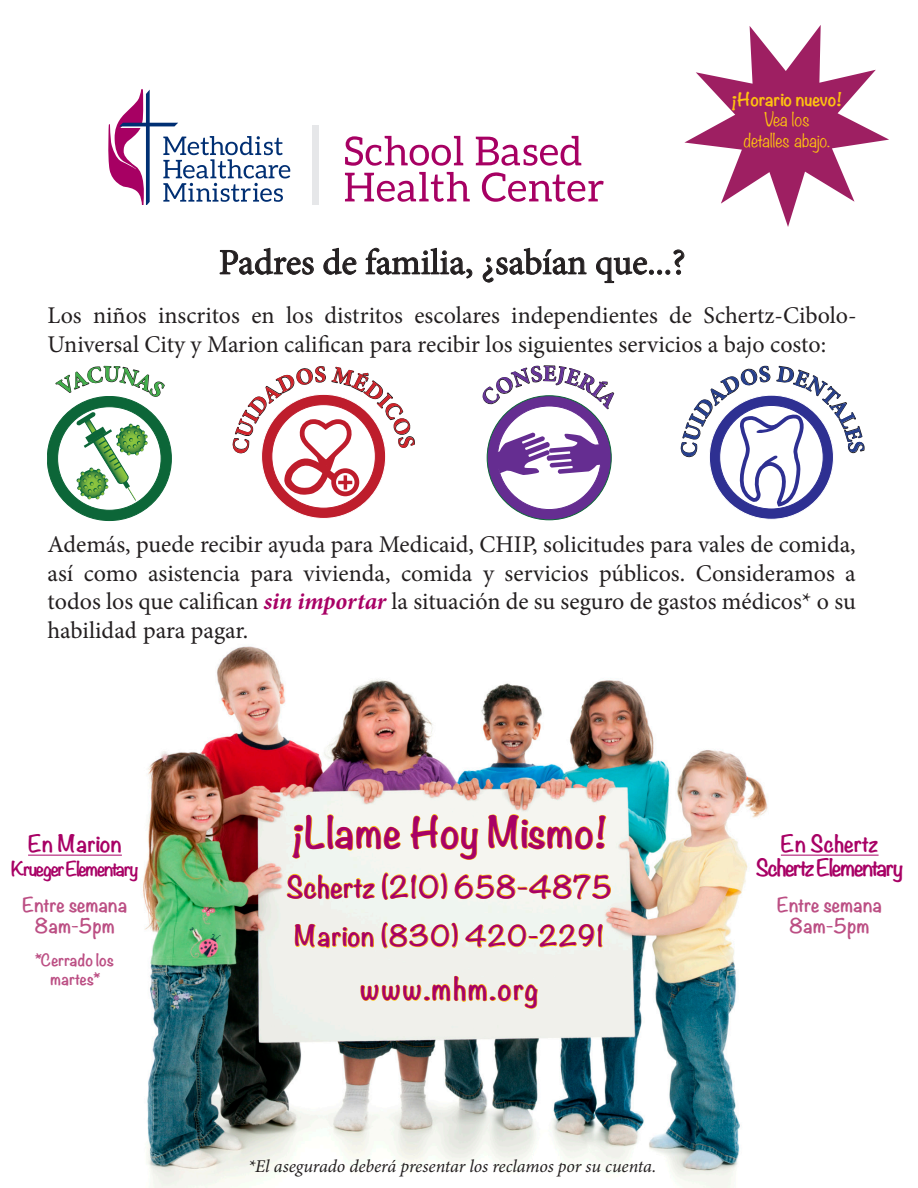
<style>
.page{position:relative;width:918px;height:1188px;background:#fff}
.page>*{position:absolute;margin:0;border:0;box-sizing:border-box;transform-origin:0 0}
.t1{font:700 38.55px "Noteworthy";color:#a80165}
.t2{font:36px "Minion Pro";color:#231f20}
.t3{font:700 27.9px "Noteworthy";letter-spacing:.065em;color:#a80165}
.t4{font:700 27px "Noteworthy";letter-spacing:.01em;color:#a80165}
.t5{font:700 25.5px "Noteworthy";letter-spacing:.02em;color:#a80165}
.t6{font:24px/28.5px "Minion Pro";color:#231f20}
.t7{font:700 21px "Noteworthy";color:#a80165}
.t8{font:700 21px "Noteworthy";letter-spacing:-.055em;color:#a80165}
.t9{font:italic 18px "Minion Pro";letter-spacing:-.005em;color:#231f20}
.t10{font:700 18px "Noteworthy";color:#bc4f84}
.t11{font:700 18px "Noteworthy";letter-spacing:-.08em;color:#a80165}
.t12{font:300 16.8px "Noteworthy";letter-spacing:-.01em;color:#fec210}
.t13{font:700 16.8px "Noteworthy";color:#fec210}
.t14{font:700 15px "Noteworthy";color:#bc4f84}
.s1{font-weight:700;font-style:italic;color:#a80165}
</style>
<div class="page">
<svg style="left:219px;top:247px;width:95px;height:28px"></svg>
<svg style="left:323px;top:247px;width:34px;height:28px"></svg>
<svg style="left:365px;top:247px;width:108px;height:32px"></svg>
<img style="left:143px;top:646px;width:662px;height:542px">
<svg style="left:291px;top:810px;width:110px;height:49px"></svg>
<svg style="left:410px;top:814px;width:69px;height:46px"></svg>
<svg style="left:488px;top:813px;width:119px;height:37px"></svg>
<svg style="left:286px;top:872px;width:162px;height:28px"></svg>
<svg style="left:454px;top:873px;width:158px;height:27px"></svg>
<svg style="left:294px;top:920px;width:81px;height:29px;background:#f2e6c0"></svg>
<svg style="left:381px;top:922px;width:78px;height:27px"></svg>
<svg style="left:465px;top:923px;width:139px;height:25px"></svg>
<svg style="left:360px;top:975px;width:178px;height:34px;background:#f1e9cb"></svg>
<div style="left:47px;top:396px;width:124px;height:125px;background:#0c6638;border-radius:50%"></div>
<div style="left:58px;top:407px;width:103px;height:103px;background:#fff;border-radius:50%"></div>
<div style="left:262px;top:394px;width:124px;height:124px;background:#be1d2c;border-radius:50%"></div>
<div style="left:272px;top:405px;width:103px;height:103px;background:#fff;border-radius:50%"></div>
<div style="left:331px;top:468px;width:28px;height:28px;border:5px solid #be1d2c;border-radius:50%"></div>
<div style="left:487px;top:396px;width:124px;height:124px;background:#652d91;border-radius:50%"></div>
<div style="left:709px;top:395px;width:124px;height:124px;background:#2e3092;border-radius:50%"></div>
<svg style="left:684px;top:25px;width:205px;height:202px"></svg>
<hr style="left:28px;top:855px;width:94px;height:1px;background:#a80165">
<hr style="left:781px;top:855px;width:98px;height:1px;background:#a80165">
<svg style="left:345px;top:136px;width:118px;height:30px"></svg>
<svg style="left:476px;top:136px;width:105px;height:30px"></svg>
<svg style="left:345px;top:172px;width:125px;height:30px"></svg>
<svg style="left:482px;top:172px;width:122px;height:30px"></svg>
<div style="left:312px;top:125px;width:7px;height:80px;background:#e6e7e9"></div>
<svg style="left:108px;top:89px;width:182px;height:116px"></svg>
<svg style="left:55px;top:365px;width:111px;height:136px"></svg>
<svg style="left:232px;top:366px;width:183px;height:129px"></svg>
<svg style="left:482px;top:247px;width:383px;height:262px"></svg>
<p class="t13" style="left:731px;top:85px;width:112px">¡Horario nuevo!</p>
<p class="t12" style="left:764px;top:105px;width:47px">Vea los</p>
<p class="t12" style="left:744px;top:125px;width:88px">detalles abajo.</p>
<p class="t2" style="left:219px;top:238px;width:468px">Padres de familia, ¿sabían que...?</p>
<p class="t6" style="left:48px;top:302px;width:811px">Los niños inscritos en los distritos escolares independientes de Schertz-Cibolo-<br>Universal City y Marion califican para recibir los siguientes servicios a bajo costo:</p>
<p class="t6" style="left:48px;top:531px;width:810px;text-align:justify">Además, puede recibir ayuda para Medicaid, CHIP, solicitudes para vales de comida, así como asistencia para vivienda, comida y servicios públicos. Consideramos a todos los que califican <span class="s1">sin importar</span> la situación de su seguro de gastos médicos* o su habilidad para pagar.</p>
<p class="t7" style="left:28px;top:825px;width:95px">En Marion</p>
<p class="t11" style="left:11px;top:852px;width:129px">Krueger Elementary</p>
<p class="t10" style="left:22px;top:888px;width:107px">Entre semana</p>
<p class="t10" style="left:35px;top:909px;width:82px">8am-5pm</p>
<p class="t14" style="left:36px;top:946px;width:80px">*Cerrado los</p>
<p class="t14" style="left:51px;top:966px;width:50px">martes*</p>
<p class="t1" style="left:291px;top:798px;width:318px">¡Llame Hoy Mismo!</p>
<p class="t4" style="left:286px;top:863px;width:328px">Schertz (210) 658-4875</p>
<p class="t5" style="left:294px;top:913px;width:311px">Marion (830) 420-2291</p>
<p class="t3" style="left:360px;top:964px;width:180px">www.mhm.org</p>
<p class="t9" style="left:248px;top:1154px;width:410px">*El asegurado deberá presentar los reclamos por su cuenta.</p>
<p class="t7" style="left:781px;top:825px;width:99px">En Schertz</p>
<p class="t8" style="left:756px;top:849px;width:149px">Schertz Elementary</p>
<p class="t10" style="left:777px;top:888px;width:107px">Entre semana</p>
<p class="t10" style="left:790px;top:909px;width:82px">8am-5pm</p>
</div>
